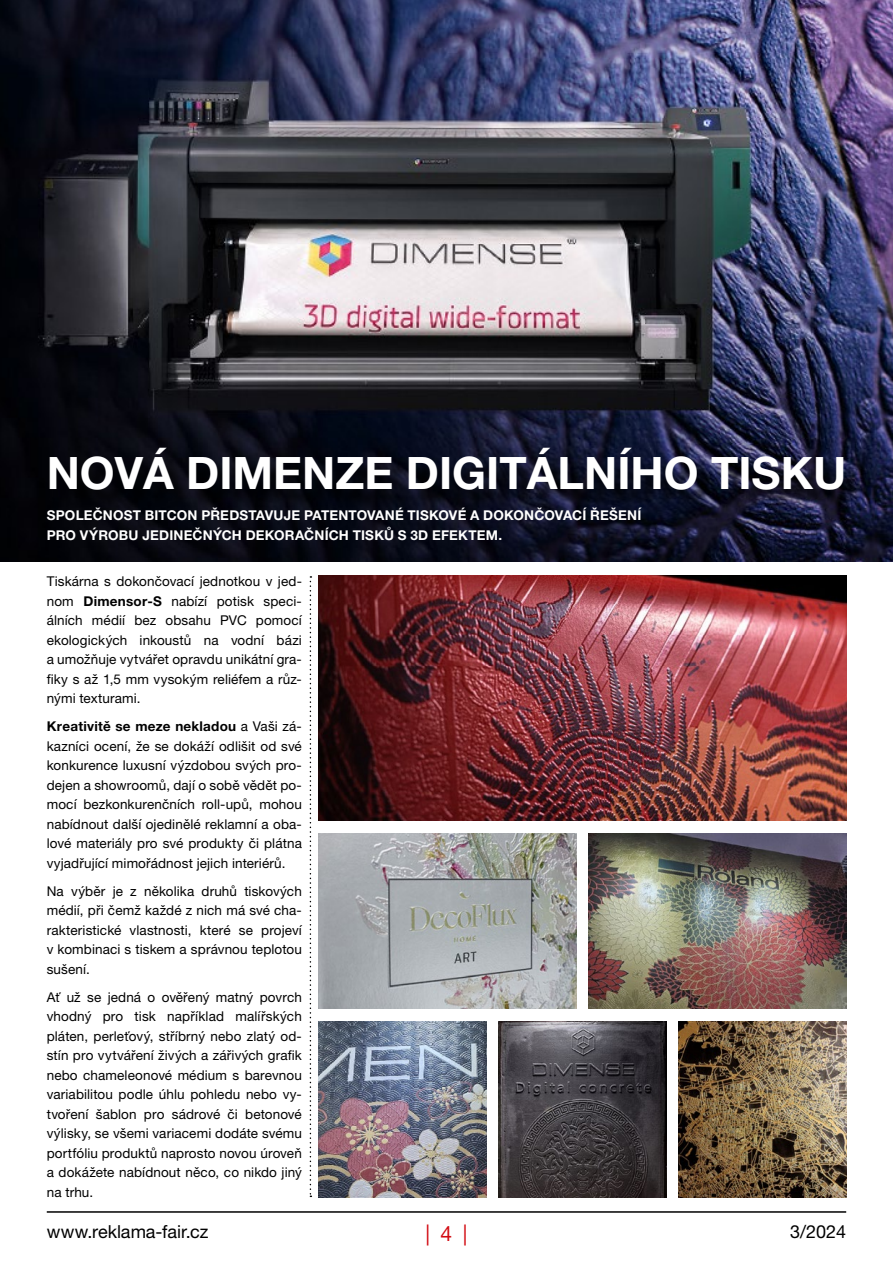
<style>
.page{position:relative;width:893px;height:1263px;background:#fff}
.page>*{position:absolute;margin:0;border:0;box-sizing:border-box;transform-origin:0 0}
.t1{font:700 44.85px "Helvetica Neue LT Pro";color:#fff}
.t2{font:21px "Helvetica Neue LT Pro";color:#d20a11}
.t3{font:18px "Helvetica Neue LT Pro";color:#000}
.t4{font:13.5px/19.5px "Helvetica Neue LT Pro";letter-spacing:.01em;color:#000;text-align:justify}
.t5{font:700 13.5px/19.5px "Helvetica Neue LT Pro";letter-spacing:.015em;color:#fff}
.s1{font-weight:700}
</style>
<div class="page">
<hr style="left:47px;top:1211px;width:799px;height:2px;background:#000">
<svg style="left:310px;top:576px;width:1px;height:621px"></svg>
<img style="left:0;top:0;width:893px;height:561px">
<img style="left:319px;top:575px;width:527px;height:246px">
<div style="left:52px;top:451px;width:810px;height:57px;background:#000;opacity:.75"></div>
<img style="left:589px;top:833px;width:257px;height:176px">
<img style="left:319px;top:1022px;width:167px;height:175px">
<img style="left:499px;top:1022px;width:167px;height:175px">
<img style="left:679px;top:1022px;width:167px;height:175px">
<img style="left:319px;top:833px;width:257px;height:176px">
<h1 class="t1" style="left:47px;top:445px;width:801px">NOVÁ DIMENZE DIGITÁLNÍHO TISKU</h1>
<p class="t5" style="left:47px;top:505px;width:596px">SPOLEČNOST BITCON PŘEDSTAVUJE PATENTOVANÉ TISKOVÉ A DOKONČOVACÍ ŘEŠENÍ<br>PRO VÝROBU JEDINEČNÝCH DEKORAČNÍCH TISKŮ S 3D EFEKTEM.</p>
<p class="t4" style="left:47px;top:572px;width:257px">Tiskárna s dokončovací jednotkou v jed&shy;nom <span class="s1">Dimensor-S</span> nabízí potisk speci&shy;álních médií bez obsahu PVC pomocí ekologických inkoustů na vodní bázi a umožňuje vytvářet opravdu unikátní gra&shy;fiky s až 1,5 mm vysokým reliéfem a růz&shy;nými texturami.</p>
<p class="t4" style="left:47px;top:717px;width:257px"><span class="s1">Kreativitě se meze nekladou</span> a Vaši zá&shy;kazníci ocení, že se dokáží odlišit od své konkurence luxusní výzdobou svých pro&shy;dejen a showroomů, dají o sobě vědět po&shy;mocí bezkonkurenčních roll-upů, mohou nabídnout další ojedinělé reklamní a oba&shy;lové materiály pro své produkty či plátna vyjadřující mimořádnost jejich interiérů.</p>
<p class="t4" style="left:47px;top:881px;width:257px">Na výběr je z několika druhů tiskových médií, při čemž každé z nich má své cha&shy;rakteristické vlastnosti, které se projeví v kombinaci s tiskem a správnou teplotou sušení.</p>
<p class="t4" style="left:47px;top:987px;width:257px">Ať už se jedná o ověřený matný povrch vhodný pro tisk například malířských pláten, perleťový, stříbrný nebo zlatý od&shy;stín pro vytváření živých a zářivých grafik nebo chameleonové médium s barevnou variabilitou podle úhlu pohledu nebo vy&shy;tvoření šablon pro sádrové či betonové výlisky, se všemi variacemi dodáte svému portfóliu produktů naprosto novou úroveň a dokážete nabídnout něco, co nikdo jiný na trhu.</p>
<h3 class="t3" style="left:47px;top:1221px;width:163px">www.reklama-fair.cz</h3>
<h2 class="t2" style="left:425px;top:1220px;width:43px">| 4 |</h2>
<h3 class="t3" style="left:790px;top:1221px;width:58px">3/2024</h3>
</div>
